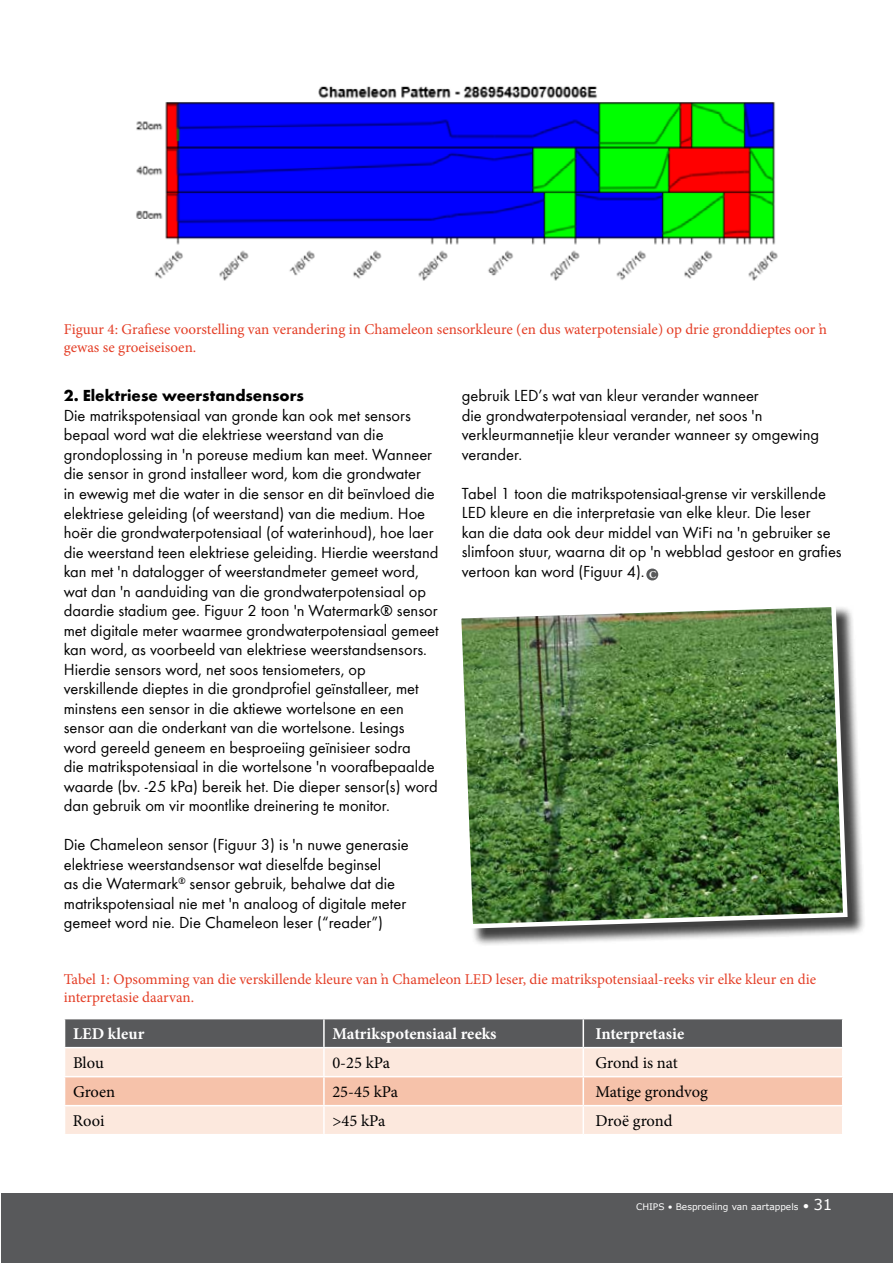
<style>
.page{position:relative;width:893px;height:1263px;background:#fff}
.page>*{position:absolute;margin:0;border:0;box-sizing:border-box;transform-origin:0 0}
.t1{font:16.5px/19.5px "Bright";color:#000}
.t2{font:16.5px "Minion Pro";letter-spacing:-.005em;color:#000}
.t3{font:700 16.5px "Minion Pro";color:#fff}
.t4{font:700 16.5px "Bright";color:#000}
.t5{font:15px/18px "Minion Pro";color:#e43e26}
.t6{font:700 10.5px "Minion Pro";color:#fff}
.t7{font:9px "MS Reference Sans Serif";color:#fff}
.s1{font-size:12px}
.s2{font-size:15px}
</style>
<div class="page">
<div style="left:1px;top:1193px;width:892px;height:70px;background:#58595b"></div>
<img style="left:136px;top:86px;width:642px;height:195px">
<svg style="left:64px;top:1019px;width:779px;height:115px;background:#d3beb3"></svg>
<div style="left:646px;top:568px;width:12px;height:12px;background:#58595b;border-radius:50%"></div>
<div style="left:459px;top:605px;width:407px;height:342px;background:#000;opacity:.75"></div>
<img style="left:459px;top:605px;width:391px;height:326px">
<p class="t5" style="left:64px;top:320px;width:765px">Figuur 4: Grafiese voorstelling van verandering in Chameleon sensorkleure (en dus waterpotensiale) op drie gronddieptes oor ŉ gewas se groeiseisoen.</p>
<p class="t4" style="left:64px;top:386px;width:242px">2. Elektriese weerstandsensors</p>
<p class="t1" style="left:64px;top:406px;width:376px">Die matrikspotensiaal van gronde kan ook met sensors bepaal word wat die elektriese weerstand van die grondoplossing in 'n poreuse medium kan meet. Wanneer die sensor in grond installeer word, kom die grondwater<br>in ewewig met die water in die sensor en dit beïnvloed die elektriese geleiding (of weerstand) van die medium. Hoe hoër die grondwaterpotensiaal (of waterinhoud), hoe laer die weerstand teen elektriese geleiding. Hierdie weerstand kan met 'n datalogger of weerstandmeter gemeet word, wat dan 'n aanduiding van die grondwaterpotensiaal op daardie stadium gee. Figuur 2 toon 'n Watermark® sensor met digitale meter waarmee grondwaterpotensiaal gemeet kan word, as voorbeeld van elektriese weerstandsensors.<br>Hierdie sensors word, net soos tensiometers, op verskillende dieptes in die grondprofiel geïnstalleer, met minstens een sensor in die aktiewe wortelsone en een sensor aan die onderkant van die wortelsone. Lesings word gereeld geneem en besproeiing geïnisieer sodra<br>die matrikspotensiaal in die wortelsone 'n voorafbepaalde waarde (bv. -25 kPa) bereik het. Die dieper sensor(s) word dan gebruik om vir moontlike dreinering te monitor.</p>
<p class="t1" style="left:64px;top:835px;width:346px">Die Chameleon sensor (Figuur 3) is 'n nuwe generasie elektriese weerstandsensor wat dieselfde beginsel<br>as die Watermark<sup>®</sup> sensor gebruik, behalwe dat die matrikspotensiaal nie met 'n analoog of digitale meter gemeet word nie. Die Chameleon leser (“reader”)</p>
<p class="t1" style="left:462px;top:386px;width:359px">gebruik LED’s wat van kleur verander wanneer<br>die grondwaterpotensiaal verander, net soos 'n verkleurmannetjie kleur verander wanneer sy omgewing verander.</p>
<p class="t1" style="left:462px;top:484px;width:381px">Tabel 1 toon die matrikspotensiaal-grense vir verskillende LED kleure en die interpretasie van elke kleur. Die leser<br>kan die data ook deur middel van WiFi na 'n gebruiker se slimfoon stuur, waarna dit op 'n webblad gestoor en grafies vertoon kan word (Figuur 4).</p>
<p class="t6" style="left:649px;top:567px;width:9px">C</p>
<p class="t5" style="left:64px;top:970px;width:754px">Tabel 1: Opsomming van die verskillende kleure van ŉ Chameleon LED leser, die matrikspotensiaal-reeks vir elke kleur en die interpretasie daarvan.</p>
<p class="t3" style="left:73px;top:1022px;width:73px">LED kleur</p>
<p class="t3" style="left:332px;top:1022px;width:166px">Matrikspotensiaal reeks</p>
<p class="t3" style="left:595px;top:1022px;width:90px">Interpretasie</p>
<p class="t2" style="left:73px;top:1052px;width:32px">Blou</p>
<p class="t2" style="left:332px;top:1052px;width:59px">0-25 kPa</p>
<p class="t2" style="left:595px;top:1052px;width:84px">Grond is nat</p>
<p class="t2" style="left:73px;top:1081px;width:44px">Groen</p>
<p class="t2" style="left:332px;top:1081px;width:67px">25-45 kPa</p>
<p class="t2" style="left:595px;top:1081px;width:114px">Matige grondvog</p>
<p class="t2" style="left:73px;top:1110px;width:33px">Rooi</p>
<p class="t2" style="left:332px;top:1110px;width:55px">&gt;45 kPa</p>
<p class="t2" style="left:595px;top:1110px;width:78px">Droë grond</p>
<p class="t7" style="left:636px;top:1201px;width:198px">CHIPS • Besproeiing van aartappels <span class="s1">•</span> <span class="s2">31</span></p>
</div>
